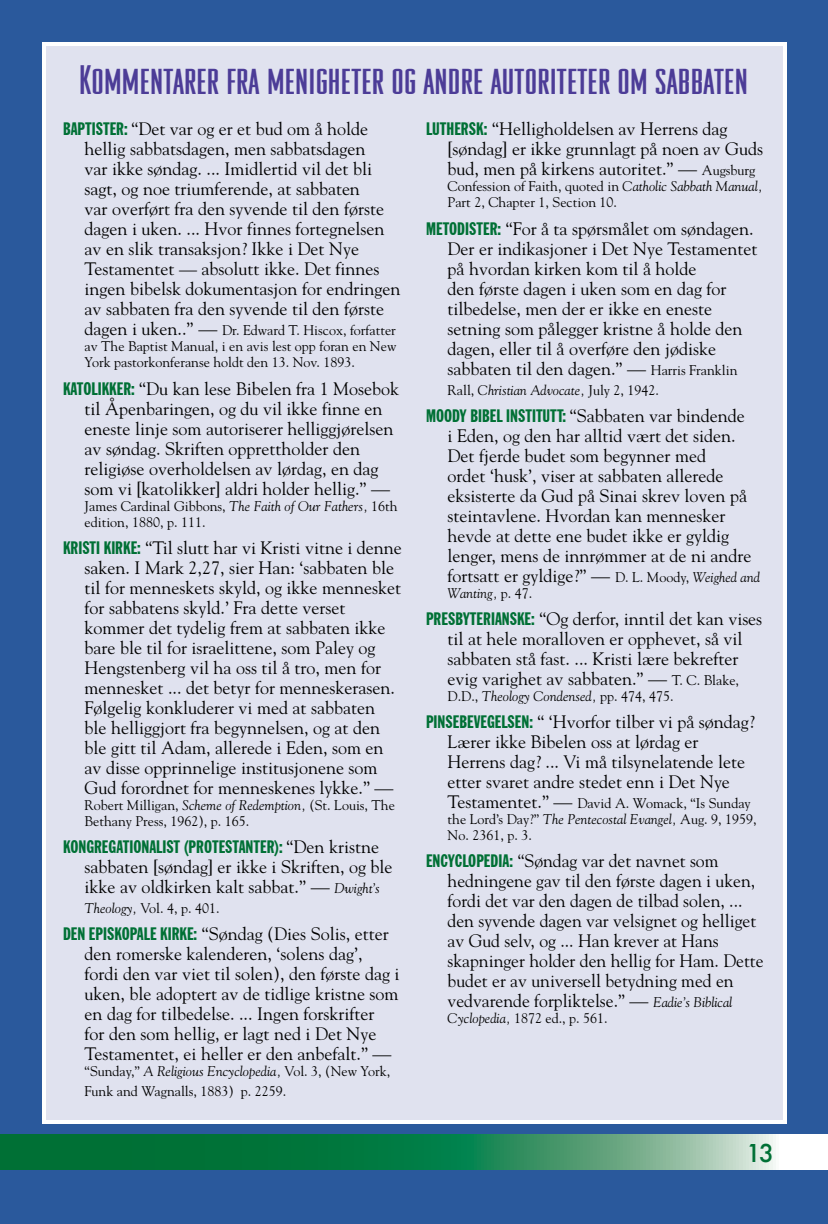
<style>
.page{position:relative;width:828px;height:1224px;background:#fff}
.page>*{position:absolute;margin:0;border:0;box-sizing:border-box;transform-origin:0 0}
.t1{font:condensed 36px "Odeon HTF";letter-spacing:.005em;color:#4c3c97;scale:1.27 1}
.t2{font:500 24px "Futura";color:#007035}
.t3{font:18px/20px "Goudy Std";color:#000}
.t4{font:extra-condensed 18px "Franklin Gothic BT";color:#007035}
.t5{font:14px/16px "Goudy Std";color:#000}
.t6{font:italic 14px "Goudy Std";color:#000}
.s1{font-family:"Franklin Gothic BT";font-stretch:extra-condensed;color:#007035}
.s2{font-size:18px}
.s3{font-size:19px}
.s4{font-style:italic}
.s5{font-family:"Goudy Std";font-stretch:normal;color:#000}
.s6{font-style:italic;font-size:14px}
.s7{font-size:14px}
.s8{font-style:normal}
</style>
<div class="page">
<div style="left:1px;top:0;width:827px;height:1224px;background:#2a599c"></div>
<div style="left:42px;top:42px;width:745px;height:1082px;background:#e0e2ef;border:4px solid #fff"></div>
<svg style="left:0;top:1134px;width:828px;height:36px;background:#3a9365"></svg>
<h1 class="t1" style="left:79px;top:61px;width:528px">Kommentarer fra menigheter og andre autoriteter om sabbaten</h1>
<p class="t3" style="left:85px;top:119px;width:317px;text-indent:-22px"><span class="s1">BAPTISTER:</span> “Det var og er et bud om å holde hellig sabbatsdagen, men sabbatsdagen<br>var ikke søndag. ... Imidlertid vil det bli sagt, og noe triumferende, at sabbaten<br>var overført fra den syvende til den første dagen i uken. ... Hvor finnes fortegnelsen av en slik transaksjon? Ikke i Det Nye Testamentet — absolutt ikke. Det finnes ingen bibelsk dokumentasjon for endringen av sabbaten fra den syvende til den første</p>
<p class="t5" style="left:85px;top:322px;width:313px;text-align:justify"><span class="s2">dagen i uken..”</span> <span class="s3">—</span> Dr. Edward T. Hiscox, forfatter av The Baptist Manual, i en avis lest opp foran en New York pastorkonferanse holdt den 13. Nov. 1893.</p>
<p class="t3" style="left:85px;top:378px;width:316px;text-indent:-22px"><span class="s1">KATOLI KKER:</span> “Du kan lese Bibelen fra 1 Mosebok til Åpenbaringen, og du vil ikke finne en eneste linje som autoriserer helliggjørelsen av søndag. Skriften opprettholder den religiøse overholdelsen av lørdag, en dag som vi [katolikker] aldri holder hellig.” <span class="s3">—</span></p>
<p class="t5" style="left:85px;top:498px;width:315px">James Cardinal Gibbons, <span class="s4">The Faith of Our Fathers,</span> 16th edition, 1880, p. 111.</p>
<p class="t3" style="left:85px;top:537px;width:319px;text-indent:-22px"><span class="s1">KRISTI KIRKE:</span> “Til slutt har vi Kristi vitne i denne saken. I Mark 2,27, sier Han: ‘sabbaten ble til for menneskets skyld, og ikke mennesket for sabbatens skyld.’ Fra dette verset kommer det tydelig frem at sabbaten ikke bare ble til for israelittene, som Paley og Hengstenberg vil ha oss til å tro, men for mennesket ... det betyr for menneskerasen.<br>Følgelig konkluderer vi med at sabbaten<br>ble helliggjort fra begynnelsen, og at den ble gitt til Adam, allerede i Eden, som en av disse opprinnelige institusjonene som Gud forordnet for menneskenes lykke.” <span class="s3">—</span></p>
<p class="t5" style="left:85px;top:797px;width:312px">Robert Milligan, <span class="s4">Scheme of Redemption,</span> (St. Louis, The<br>Bethany Press, 1962), p. 165.</p>
<p class="t4" style="left:63px;top:836px;width:32px">KONGREGA</p>
<p class="t4" style="left:123px;top:836px;width:258px">TIONALIST (PROTESTANTER): <span class="s5">“Den kristne</span></p>
<p class="t3" style="left:85px;top:857px;width:309px">sabbaten [søndag] er ikke i Skriften, og ble ikke av oldkirken kalt sabbat.” <span class="s3">—</span> <span class="s6">Dwight’s</span></p>
<p class="t5" style="left:85px;top:900px;width:137px"><span class="s4">Theology,</span> Vol. 4, p. 401.</p>
<p class="t3" style="left:85px;top:924px;width:316px;text-indent:-22px"><span class="s1">DEN EPISKOPALE KIRKE:</span> “Søndag (Dies Solis, etter den romerske kalenderen, ‘solens dag’, fordi den var viet til solen), den første dag i uken, ble adoptert av de tidlige kristne som en dag for tilbedelse. ... Ingen forskrifter<br>for den som hellig, er lagt ned i Det Nye Testamentet, ei heller er den anbefalt.” <span class="s3">—</span></p>
<p class="t5" style="left:85px;top:1061px;width:307px;line-height:20px">“Sunday,” <span class="s4">A Religious Encyclopedia,</span> Vol. 3, (New York,<br>Funk and Wagnalls, 1883) p. 2259.</p>
<p class="t3" style="left:448px;top:119px;width:317px;text-indent:-22px"><span class="s1">LUTHERSK:</span> “Helligholdelsen av Herrens dag [søndag] er ikke grunnlagt på noen av Guds bud, men på kirkens autoritet.” <span class="s3">—</span> <span class="s7">Augsburg</span></p>
<p class="t5" style="left:448px;top:178px;width:316px">Confession of Faith, quoted in <span class="s4">Catholic Sabbath Manual,<br></span>Part 2, Chapter 1, Section 10.</p>
<p class="t3" style="left:448px;top:218px;width:311px;text-indent:-22px"><span class="s1">METODISTER:</span> “For å ta spørsmålet om søndagen.<br>Der er indikasjoner i Det Nye Testamentet på hvordan kirken kom til å holde<br>den første dagen i uken som en dag for tilbedelse, men der er ikke en eneste setning som pålegger kristne å holde den dagen, eller til å overføre den jødiske sabbaten til den dagen.” <span class="s3">—</span> <span class="s7">Harris Franklin</span></p>
<p class="t6" style="left:448px;top:381px;width:213px"><span class="s8">Rall,</span> Christian Advocate, <span class="s8">July 2, 1942.</span></p>
<p class="t4" style="left:426px;top:405px;width:320px">MOODY BIBEL INSTITUTT: <span class="s5">“Sabbaten var bindende</span></p>
<p class="t3" style="left:448px;top:425px;width:314px">i Eden, og den har alltid vært det siden.<br>Det fjerde budet som begynner med<br>ordet ‘husk’, viser at sabbaten allerede eksisterte da Gud på Sinai skrev loven på steintavlene. Hvordan kan mennesker hevde at dette ene budet ikke er gyldig lenger, mens de innrømmer at de ni andre fortsatt er gyldige?” <span class="s3">—</span> <span class="s7">D. L. Moody,</span> <span class="s6">Weighed and</span></p>
<p class="t6" style="left:448px;top:585px;width:86px">Wanting, <span class="s8">p. 47.</span></p>
<p class="t3" style="left:426px;top:609px;width:338px;text-align:center"><span class="s1">PRESBYTERIANSKE:</span> “Og derfor, inntil det kan vises til at hele moralloven er opphevet, så vil sabbaten stå fast. ... Kristi lære bekrefter<br>evig varighet av sabbaten.” <span class="s3">—</span> <span class="s7">T. C. Blake,</span></p>
<p class="t6" style="left:448px;top:688px;width:227px"><span class="s8">D.D.,</span> Theology Condensed, <span class="s8">pp. 474, 475.</span></p>
<p class="t3" style="left:448px;top:712px;width:309px;text-indent:-22px"><span class="s1">PINSEBEVEGELSEN:</span> “ ‘Hvorfor tilber vi på søndag?<br>Lærer ikke Bibelen oss at lørdag er Herrens dag? ... Vi må tilsynelatende lete etter svaret andre stedet enn i Det Nye</p>
<p class="t5" style="left:448px;top:795px;width:311px"><span class="s2">Testamentet.”</span> <span class="s3">—</span> David A. Womack, “Is Sunday the Lord’s Day?” <span class="s4">The Pentecostal Evangel,</span> Aug. 9, 1959,<br>No. 2361, p. 3.</p>
<p class="t3" style="left:448px;top:851px;width:318px;text-indent:-22px"><span class="s1">ENCYCLOPEDIA:</span> “Søndag var det navnet som hedningene gav til den første dagen i uken, fordi det var den dagen de tilbad solen, ... den syvende dagen var velsignet og helliget av Gud selv, og ... Han krever at Hans skapninger holder den hellig for Ham. Dette budet er av universell betydning med en vedvarende forpliktelse.” <span class="s3">—</span> <span class="s6">Eadie’s Biblical</span></p>
<p class="t5" style="left:448px;top:1010px;width:162px"><span class="s4">Cyclopedia,</span> 1872 ed., p. 561.</p>
<h2 class="t2" style="left:746px;top:1137px;width:29px">13</h2>
</div>
